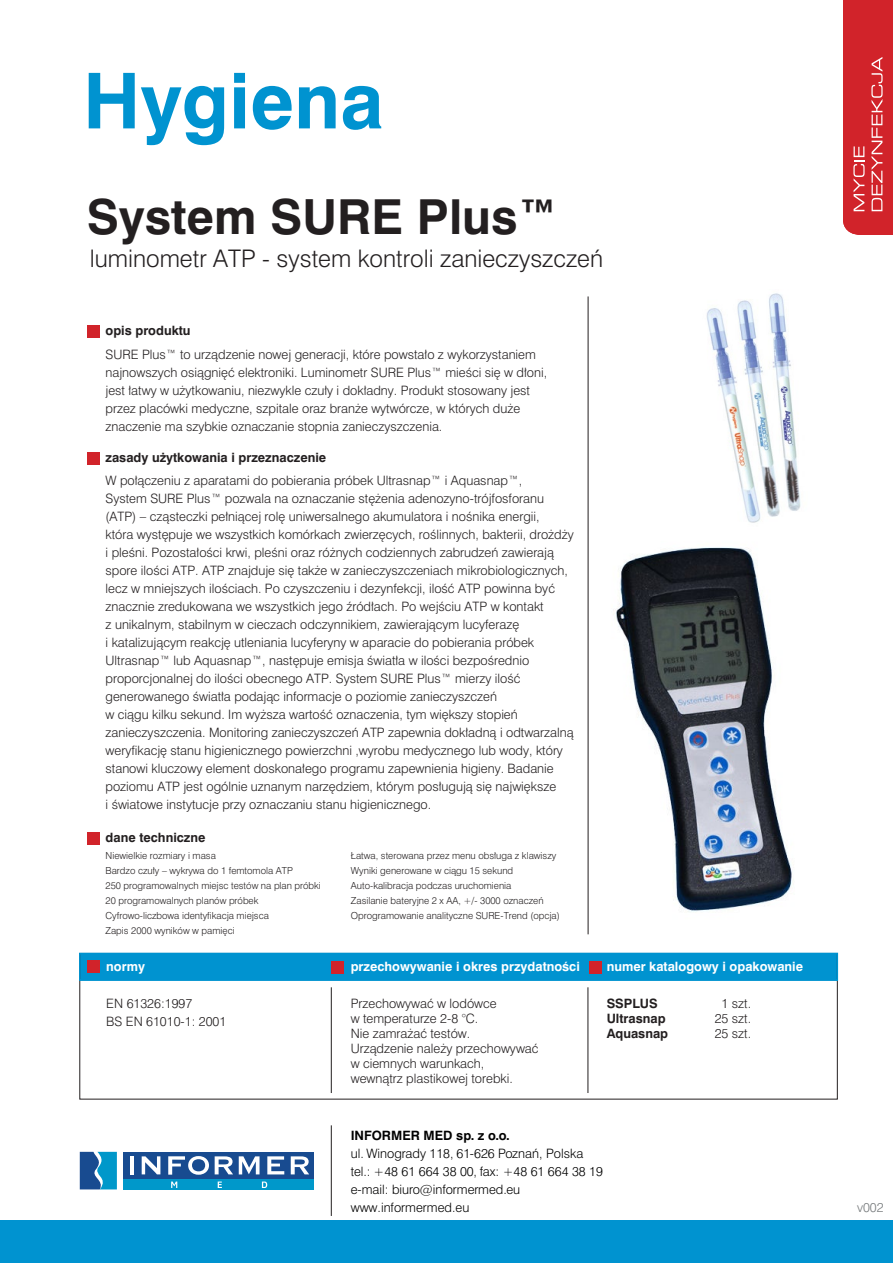
<style>
.page{position:relative;width:893px;height:1263px;background:#fff}
.page>*{position:absolute;margin:0;border:0;box-sizing:border-box;transform-origin:0 0}
.t1{font:700 72px "Swis 721 PL";color:#0093d0}
.t2{font:700 45px "Swis 721 PL";color:#231f20}
.t3{font:22.5px "Swis 721 Lt PL";color:#231f20}
.t4{font:12px/18px "Swis 721 Lt PL";color:#231f20}
.t5{font:12px/18px "Swis 721 Lt PL";color:#000001}
.t6{font:700 12px "Swis 721 PL";color:#231f20}
.t7{font:700 12px "Swis 721 PL";color:#fff}
.t8{font:700 12px "Swis 721 PL";color:#000001}
.t9{font:12px "Swis 721 Lt PL";color:#777b7d}
.t10{font:9px/15px "Swis 721 Lt PL";color:#231f20}
</style>
<div class="page">
<img style="left:616px;top:547px;width:176px;height:365px">
<div style="left:80px;top:953px;width:757px;height:27px;background:#0093d0"></div>
<hr style="left:331px;top:987px;width:1px;height:106px;background:#231f20">
<hr style="left:588px;top:987px;width:1px;height:106px;background:#231f20">
<hr style="left:588px;top:296px;width:1px;height:638px;background:#231f20">
<div style="left:87px;top:960px;width:13px;height:13px;background:#d1232a"></div>
<div style="left:331px;top:961px;width:13px;height:12px;background:#d1232a"></div>
<div style="left:589px;top:961px;width:12px;height:12px;background:#d1232a"></div>
<div style="left:87px;top:452px;width:13px;height:13px;background:#d1232a"></div>
<div style="left:87px;top:325px;width:13px;height:13px;background:#d1232a"></div>
<div style="left:0;top:1220px;width:893px;height:43px;background:#0093d0"></div>
<div style="left:79px;top:953px;width:759px;height:28px;border:2px solid #0093d0"></div>
<img style="left:706px;top:293px;width:95px;height:230px">
<svg style="left:843px;top:0;width:50px;height:235px"></svg>
<div style="left:87px;top:832px;width:13px;height:12px;background:#d1232a"></div>
<hr style="left:331px;top:1125px;width:1px;height:91px;background:#231f20">
<div style="left:123px;top:1152px;width:191px;height:37px;background:#184b90"></div>
<div style="left:123px;top:1179px;width:191px;height:10px;background:#0098ca"></div>
<svg style="left:80px;top:1152px;width:37px;height:37px"></svg>
<svg style="left:267px;top:1156px;width:17px;height:18px"></svg>
<svg style="left:239px;top:1156px;width:21px;height:18px"></svg>
<svg style="left:215px;top:1156px;width:18px;height:18px"></svg>
<svg style="left:168px;top:1156px;width:41px;height:19px"></svg>
<svg style="left:142px;top:1156px;width:18px;height:18px"></svg>
<hr style="left:130px;top:1156px;width:4px;height:18px;background:#fff">
<svg style="left:171px;top:1181px;width:6px;height:7px"></svg>
<svg style="left:218px;top:1181px;width:4px;height:7px"></svg>
<svg style="left:262px;top:1181px;width:5px;height:7px"></svg>
<svg style="left:291px;top:1156px;width:18px;height:18px"></svg>
<h1 class="t1" style="left:83px;top:54px;width:302px">Hygiena</h1>
<h2 class="t2" style="left:87px;top:188px;width:472px">System SURE Plus™</h2>
<h3 class="t3" style="left:90px;top:244px;width:515px">luminometr ATP - system kontroli zanieczyszczeń</h3>
<p class="t6" style="left:106px;top:323px;width:87px">opis produktu</p>
<p class="t4" style="left:106px;top:345px;width:443px">SURE Plus™ to urządzenie nowej generacji, które powstało z wykorzystaniem najnowszych osiągnięć elektroniki. Luminometr SURE Plus™ mieści się w dłoni, jest łatwy w użytkowaniu, niezwykle czuły i dokładny. Produkt stosowany jest przez placówki medyczne, szpitale oraz branże wytwórcze, w których duże znaczenie ma szybkie oznaczanie stopnia zanieczyszczenia.</p>
<p class="t6" style="left:106px;top:450px;width:222px">zasady użytkowania i przeznaczenie</p>
<p class="t4" style="left:106px;top:471px;width:470px">W połączeniu z aparatami do pobierania próbek Ultrasnap™ i Aquasnap™,<br>System SURE Plus™ pozwala na oznaczanie stężenia adenozyno-trójfosforanu (ATP) – cząsteczki pełniącej rolę uniwersalnego akumulatora i nośnika energii,<br>która występuje we wszystkich komórkach zwierzęcych, roślinnych, bakterii, drożdży i pleśni. Pozostałości krwi, pleśni oraz różnych codziennych zabrudzeń zawierają spore ilości ATP. ATP znajduje się także w zanieczyszczeniach mikrobiologicznych, lecz w mniejszych ilościach. Po czyszczeniu i dezynfekcji, ilość ATP powinna być znacznie zredukowana we wszystkich jego źródłach. Po wejściu ATP w kontakt<br>z unikalnym, stabilnym w cieczach odczynnikiem, zawierającym lucyferazę<br>i katalizującym reakcję utleniania lucyferyny w aparacie do pobierania próbek Ultrasnap™ lub Aquasnap™, następuje emisja światła w ilości bezpośrednio proporcjonalnej do ilości obecnego ATP. System SURE Plus™ mierzy ilość generowanego światła podając informacje o poziomie zanieczyszczeń<br>w ciągu kilku sekund. Im wyższa wartość oznaczenia, tym większy stopień zanieczyszczenia. Monitoring zanieczyszczeń ATP zapewnia dokładną i odtwarzalną weryfikację stanu higienicznego powierzchni ,wyrobu medycznego lub wody, który stanowi kluczowy element doskonałego programu zapewnienia higieny. Badanie poziomu ATP jest ogólnie uznanym narzędziem, którym posługują się największe<br>i światowe instytucje przy oznaczaniu stanu higienicznego.</p>
<p class="t6" style="left:106px;top:829px;width:101px">dane techniczne</p>
<p class="t10" style="left:106px;top:848px;width:217px">Niewielkie rozmiary i masa<br>Bardzo czuły – wykrywa do 1 femtomola ATP<br>250 programowalnych miejsc testów na plan próbki 20 programowalnych planów próbek Cyfrowo-liczbowa identyfikacja miejsca<br>Zapis 2000 wyników w pamięci</p>
<p class="t10" style="left:351px;top:848px;width:210px">Łatwa, sterowana przez menu obsługa z klawiszy Wyniki generowane w ciągu 15 sekund Auto-kalibracja podczas uruchomienia<br>Zasilanie bateryjne 2 x AA, +/- 3000 oznaczeń Oprogramowanie analityczne SURE-Trend (opcja)</p>
<p class="t7" style="left:106px;top:959px;width:40px">normy</p>
<p class="t7" style="left:351px;top:959px;width:231px">przechowywanie i okres przydatności</p>
<p class="t7" style="left:607px;top:959px;width:198px">numer katalogowy i opakowanie</p>
<p class="t4" style="left:106px;top:994px;width:122px">EN 61326:1997<br>BS EN 61010-1: 2001</p>
<p class="t4" style="left:351px;top:996px;width:189px;line-height:15px">Przechowywać w lodówce<br>w temperaturze 2-8 °C.<br>Nie zamrażać testów.<br>Urządzenie należy przechowywać w ciemnych warunkach, wewnątrz plastikowej torebki.</p>
<p class="t6" style="left:607px;top:996px;width:53px">SSPLUS</p>
<p class="t4" style="left:721px;top:994px;width:31px">1 szt.</p>
<p class="t6" style="left:607px;top:1011px;width:60px">Ultrasnap</p>
<p class="t4" style="left:715px;top:1009px;width:38px">25 szt.</p>
<p class="t6" style="left:607px;top:1026px;width:63px">Aquasnap</p>
<p class="t4" style="left:715px;top:1024px;width:38px">25 szt.</p>
<p class="t8" style="left:351px;top:1127px;width:161px">INFORMER MED sp. z o.o.</p>
<p class="t5" style="left:351px;top:1144px;width:254px">ul. Winogrady 118, 61-626 Poznań, Polska tel.: +48 61 664 38 00, fax: +48 61 664 38 19</p>
<p class="t5" style="left:351px;top:1198px;width:120px">www.informermed.eu</p>
<p class="t5" style="left:351px;top:1180px;width:171px">e-mail: biuro@informermed.eu</p>
<p class="t9" style="left:857px;top:1199px;width:28px">v002</p>
</div>
